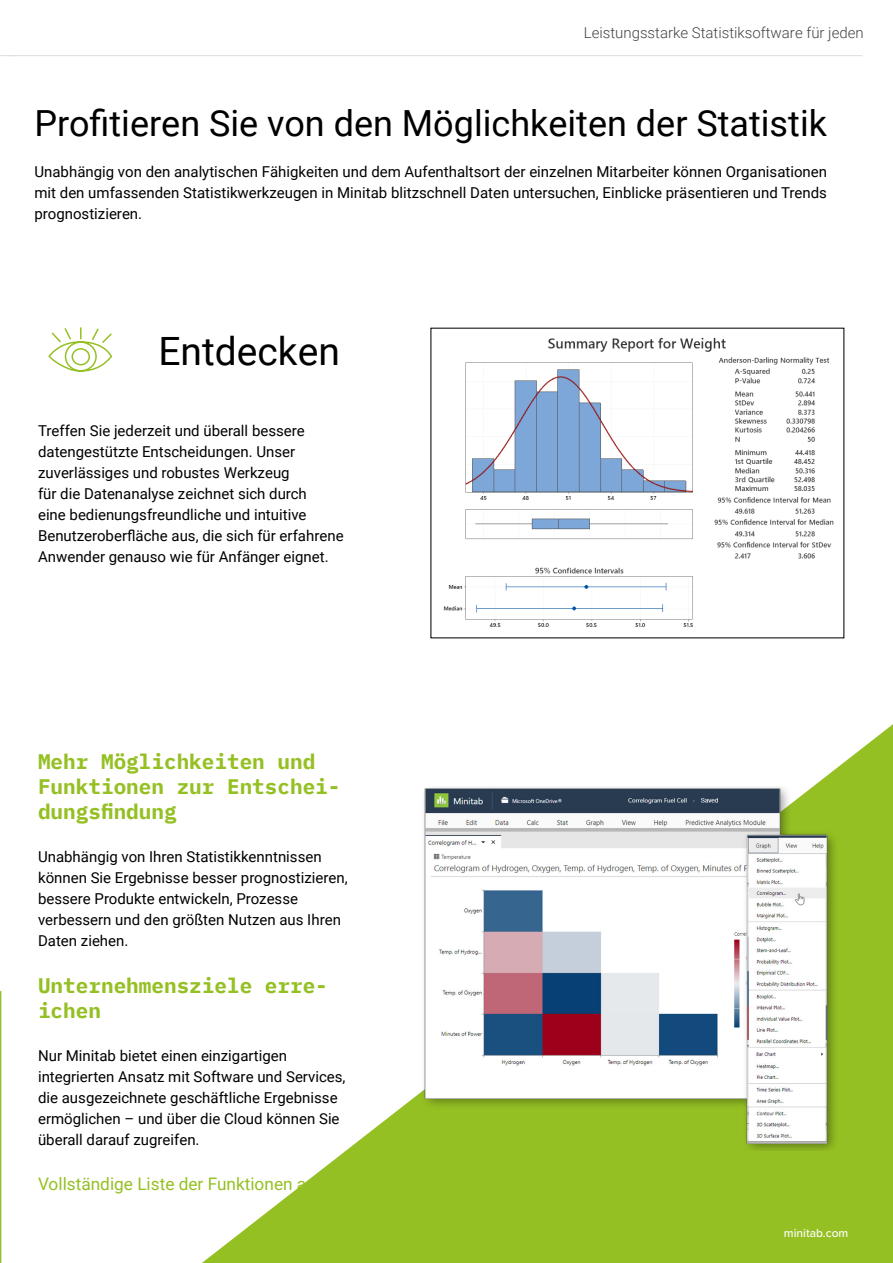
<style>
.page{position:relative;width:893px;height:1263px;background:#fff}
.page>*{position:absolute;margin:0;border:0;box-sizing:border-box;transform-origin:0 0}
.t1{font:39px "Roboto";color:#000}
.t2{font:36px "Roboto";color:#000}
.t3{font:700 21px/25.2px "IBM Plex Mono";color:#95c023}
.t4{font:17.25px "Roboto";color:#95c023}
.t5{font:15px/21px "Roboto";color:#000}
.t6{font:300 15px "Roboto";color:#424446}
.t7{font:500 12px "Proxima Nova";color:#fff}
</style>
<div class="page">
<hr style="left:8px;top:55px;width:854px;height:1px;background:#dbdee2">
<svg style="left:202px;top:724px;width:691px;height:539px"></svg>
<img style="left:443px;top:337px;width:391px;height:290px">
<img style="left:422px;top:787px;width:441px;height:363px">
<svg style="left:48px;top:327px;width:65px;height:45px"></svg>
<svg style="left:0;top:991px;width:1px;height:272px"></svg>
<p class="t6" style="left:584px;top:22px;width:282px">Leistungsstarke Statistiksoftware für jeden</p>
<h2 class="t2" style="left:34px;top:98px;width:794px">Profitieren Sie von den Möglichkeiten der Statistik</h2>
<p class="t5" style="left:34px;top:161px;width:794px;text-align:justify">Unabhängig von den analytischen Fähigkeiten und dem Aufenthaltsort der einzelnen Mitarbeiter können Organisationen mit den umfassenden Statistikwerkzeugen in Minitab blitzschnell Daten untersuchen, Einblicke präsentieren und Trends prognostizieren.</p>
<h1 class="t1" style="left:158px;top:323px;width:183px">Entdecken</h1>
<p class="t5" style="left:38px;top:420px;width:307px">Treffen Sie jederzeit und überall bessere datengestützte Entscheidungen. Unser zuverlässiges und robustes Werkzeug<br>für die Datenanalyse zeichnet sich durch<br>eine bedienungsfreundliche und intuitive Benutzeroberfläche aus, die sich für erfahrene Anwender genauso wie für Anfänger eignet.</p>
<h3 class="t3" style="left:38px;top:748px;width:304px">Mehr Möglichkeiten und<br>Funktionen zur Entschei&shy;dungsfindung</h3>
<p class="t5" style="left:38px;top:845px;width:311px">Unabhängig von Ihren Statistikkenntnissen können Sie Ergebnisse besser prognostizieren, bessere Produkte entwickeln, Prozesse verbessern und den größten Nutzen aus Ihren Daten ziehen.</p>
<h3 class="t3" style="left:38px;top:972px;width:291px">Unternehmensziele erre&shy;ichen</h3>
<p class="t5" style="left:38px;top:1044px;width:309px">Nur Minitab bietet einen einzigartigen integrierten Ansatz mit Software und Services, die ausgezeichnete geschäftliche Ergebnisse ermöglichen – und über die Cloud können Sie überall darauf zugreifen.</p>
<p class="t4" style="left:38px;top:1171px;width:330px">Vollständige Liste der Funktionen anzeigen</p>
<p class="t7" style="left:784px;top:1223px;width:66px">minitab.com</p>
</div>
